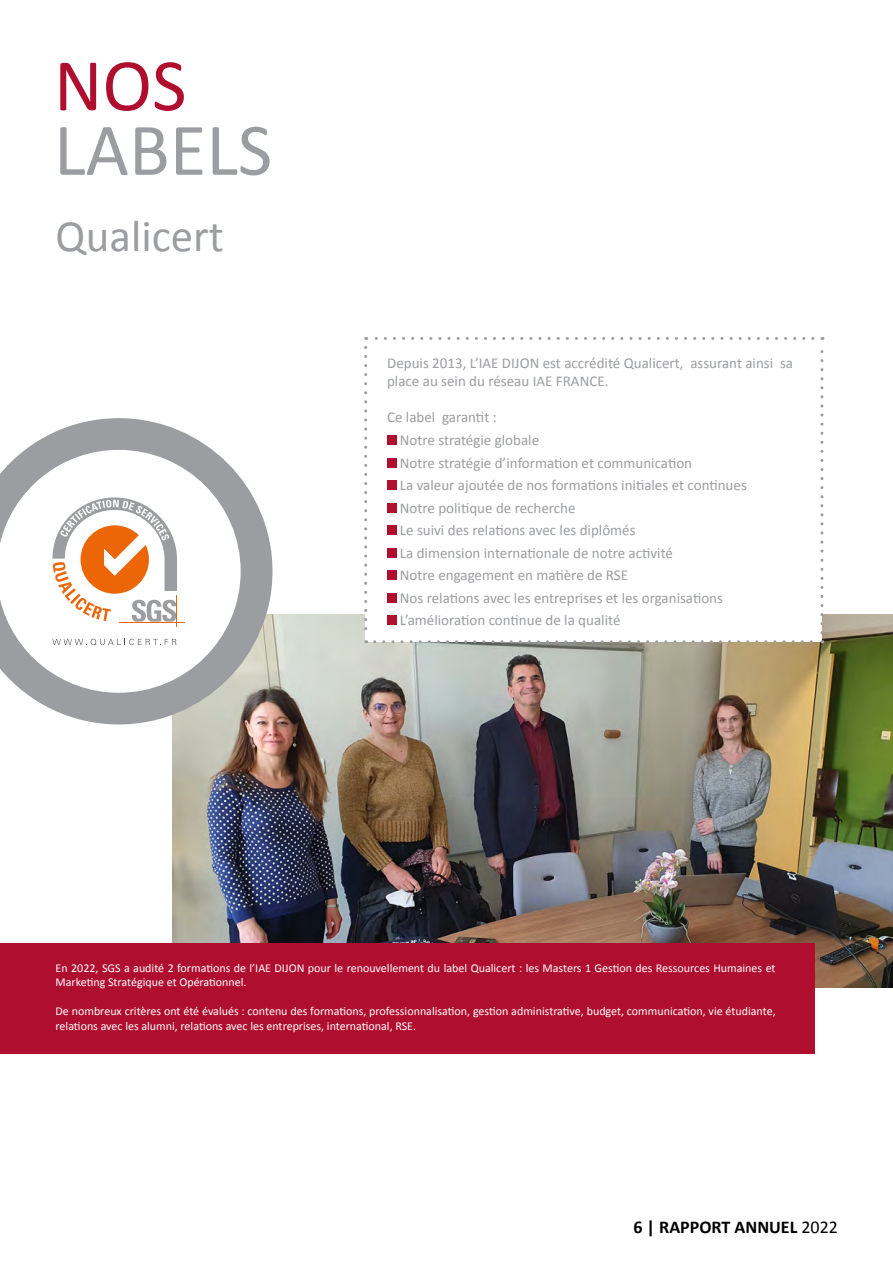
<style>
.page{position:relative;width:893px;height:1263px;background:#fff}
.page>*{position:absolute;margin:0;border:0;box-sizing:border-box;transform-origin:0 0}
.t1{font:75px "Calibri";color:#9c9da0}
.t2{font:75px "Calibri";color:#b00e2e}
.t3{font:45px "Calibri";color:#9c9da0}
.t4{font:700 18px "Calibri";color:#000}
.t5{font:15px/22.5px "Calibri";color:#9c9da0}
.t6{font:12px/14.4px "Calibri";color:#fff}
.s1{font-weight:400}
</style>
<div class="page">
<img style="left:173px;top:614px;width:720px;height:374px">
<div style="left:366px;top:338px;width:456px;height:304px;background:#fff"></div>
<svg style="left:364px;top:347px;width:3px;height:296px"></svg>
<svg style="left:375px;top:640px;width:448px;height:3px"></svg>
<svg style="left:820px;top:337px;width:3px;height:296px"></svg>
<svg style="left:366px;top:337px;width:447px;height:3px"></svg>
<div style="left:0;top:943px;width:814px;height:110px;background:#b00e2e"></div>
<div style="left:387px;top:436px;width:9px;height:9px;background:#b00e2e"></div>
<div style="left:387px;top:458px;width:9px;height:9px;background:#b00e2e"></div>
<div style="left:387px;top:481px;width:9px;height:9px;background:#b00e2e"></div>
<div style="left:387px;top:503px;width:9px;height:9px;background:#b00e2e"></div>
<div style="left:387px;top:526px;width:9px;height:9px;background:#b00e2e"></div>
<div style="left:387px;top:548px;width:9px;height:9px;background:#b00e2e"></div>
<div style="left:387px;top:571px;width:9px;height:9px;background:#b00e2e"></div>
<div style="left:387px;top:593px;width:9px;height:9px;background:#b00e2e"></div>
<div style="left:387px;top:616px;width:9px;height:9px;background:#b00e2e"></div>
<svg style="left:25px;top:418px;width:247px;height:306px;fill:#9c9da0"></svg>
<svg style="left:0;top:450px;width:241px;height:243px"></svg>
<hr style="left:120px;top:622px;width:65px;height:1px;background:#ec6608">
<hr style="left:176px;top:596px;width:1px;height:31px;background:#ec6608">
<svg style="left:52px;top:497px;width:125px;height:125px"></svg>
<svg style="left:52px;top:639px;width:124px;height:6px"></svg>
<h1 class="t2" style="left:54px;top:38px;width:134px">NOS</h1>
<h1 class="t1" style="left:54px;top:102px;width:220px">LABELS</h1>
<h2 class="t3" style="left:56px;top:208px;width:170px">Qualicert</h2>
<p class="t5" style="left:387px;top:355px;width:407px;line-height:18px">Depuis 2013, L’IAE DIJON est accrédité Qualicert, assurant ainsi sa place au sein du réseau IAE FRANCE.</p>
<p class="t5" style="left:400px;top:406px;width:348px;text-indent:-13px">Ce label garantit :<br>Notre stratégie globale<br>Notre stratégie d’information et communication<br>La valeur ajoutée de nos formations initiales et continues Notre politique de recherche<br>Le suivi des relations avec les diplômés<br>La dimension internationale de notre activité<br>Notre engagement en matière de RSE<br>Nos relations avec les entreprises et les organisations L’amélioration continue de la qualité</p>
<p class="t6" style="left:56px;top:961px;width:722px">En 2022, SGS a audité 2 formations de l’IAE DIJON pour le renouvellement du label Qualicert : les Masters 1 Gestion des Ressources Humaines et<br>Marketing Stratégique et Opérationnel.</p>
<p class="t6" style="left:56px;top:1004px;width:722px">De nombreux critères ont été évalués : contenu des formations, professionnalisation, gestion administrative, budget, communication, vie étudiante, relations avec les alumni, relations avec les entreprises, international, RSE.</p>
<p class="t4" style="left:633px;top:1215px;width:206px">6 | RAPPORT ANNUEL <span class="s1">2022</span></p>
</div>
